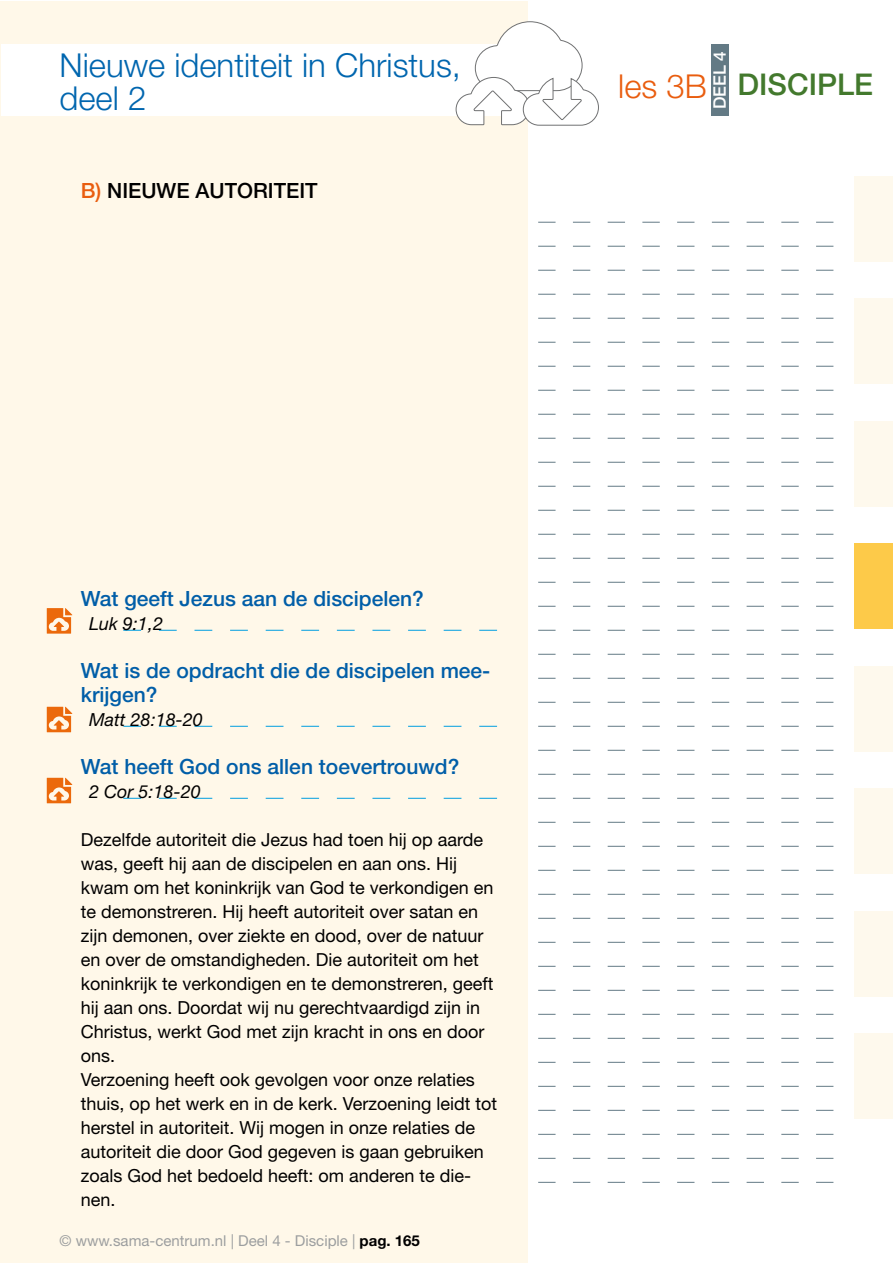
<style>
.page{position:relative;width:893px;height:1263px;background:#fff}
.page>*{position:absolute;margin:0;border:0;box-sizing:border-box;transform-origin:0 0}
.t1{font:300 33px/33px "Helvetica Neue LT";color:#0066af}
.t2{font:300 33px "Helvetica Neue LT";color:#e95d0f}
.t3{font:500 30px "Helvetica Neue LT";color:#43792d}
.t4{font:500 21px/24px "Helvetica Neue LT";color:#005ea8}
.t5{font:500 21px "Helvetica Neue LT";color:#000}
.t6{font:18px/24px "Helvetica Neue LT";color:#000}
.t7{font:italic 18px "Helvetica Neue LT";color:#000}
.t8{font:500 17.25px "Helvetica Neue LT";color:#fff}
.t9{font:15px "Helvetica Neue LT";color:#9c9e9f}
.s1{color:#e95d0f}
.s2{font-weight:700;color:#000}
</style>
<div class="page">
<svg style="left:527px;top:222px;width:306px;height:1px"></svg>
<svg style="left:527px;top:246px;width:306px;height:1px"></svg>
<svg style="left:527px;top:270px;width:306px;height:1px"></svg>
<svg style="left:527px;top:294px;width:306px;height:1px"></svg>
<svg style="left:527px;top:318px;width:306px;height:1px"></svg>
<svg style="left:527px;top:342px;width:306px;height:1px"></svg>
<svg style="left:527px;top:366px;width:306px;height:1px"></svg>
<svg style="left:527px;top:390px;width:306px;height:1px"></svg>
<svg style="left:527px;top:414px;width:306px;height:1px"></svg>
<svg style="left:527px;top:438px;width:306px;height:1px"></svg>
<svg style="left:527px;top:462px;width:306px;height:1px"></svg>
<svg style="left:527px;top:486px;width:306px;height:1px"></svg>
<svg style="left:527px;top:510px;width:306px;height:1px"></svg>
<svg style="left:527px;top:534px;width:306px;height:1px"></svg>
<svg style="left:527px;top:558px;width:306px;height:1px"></svg>
<svg style="left:527px;top:582px;width:306px;height:1px"></svg>
<svg style="left:527px;top:606px;width:306px;height:1px"></svg>
<svg style="left:527px;top:630px;width:306px;height:1px"></svg>
<svg style="left:527px;top:654px;width:306px;height:1px"></svg>
<svg style="left:527px;top:678px;width:306px;height:1px"></svg>
<svg style="left:527px;top:702px;width:306px;height:1px"></svg>
<svg style="left:527px;top:726px;width:306px;height:1px"></svg>
<svg style="left:527px;top:750px;width:306px;height:1px"></svg>
<svg style="left:527px;top:774px;width:306px;height:1px"></svg>
<svg style="left:527px;top:798px;width:306px;height:1px"></svg>
<svg style="left:527px;top:822px;width:306px;height:1px"></svg>
<svg style="left:527px;top:846px;width:306px;height:1px"></svg>
<svg style="left:527px;top:870px;width:306px;height:1px"></svg>
<svg style="left:527px;top:894px;width:306px;height:1px"></svg>
<svg style="left:527px;top:918px;width:306px;height:1px"></svg>
<svg style="left:527px;top:942px;width:306px;height:1px"></svg>
<svg style="left:527px;top:966px;width:306px;height:1px"></svg>
<svg style="left:527px;top:990px;width:306px;height:1px"></svg>
<svg style="left:527px;top:1014px;width:306px;height:1px"></svg>
<svg style="left:527px;top:1038px;width:306px;height:1px"></svg>
<svg style="left:527px;top:1062px;width:306px;height:1px"></svg>
<svg style="left:527px;top:1086px;width:306px;height:1px"></svg>
<svg style="left:527px;top:1110px;width:306px;height:1px"></svg>
<svg style="left:527px;top:1134px;width:306px;height:1px"></svg>
<svg style="left:527px;top:1158px;width:306px;height:1px"></svg>
<svg style="left:527px;top:1182px;width:306px;height:1px"></svg>
<div style="left:0;top:1px;width:527px;height:1262px;background:#fff8e9"></div>
<div style="left:0;top:45px;width:892px;height:71px;background:#fff"></div>
<svg style="left:455px;top:21px;width:144px;height:105px"></svg>
<hr style="left:0;top:1px;width:1px;height:1262px;background:#fff8e9">
<div style="left:712px;top:45px;width:17px;height:71px;background:#637a85"></div>
<svg style="left:123px;top:630px;width:374px;height:1px"></svg>
<svg style="left:123px;top:726px;width:374px;height:1px"></svg>
<svg style="left:123px;top:798px;width:374px;height:1px"></svg>
<svg style="left:47px;top:608px;width:25px;height:26px"></svg>
<svg style="left:47px;top:707px;width:25px;height:25px"></svg>
<svg style="left:47px;top:778px;width:25px;height:25px"></svg>
<div style="left:855px;top:176px;width:37px;height:85px;background:#fef9ed"></div>
<div style="left:855px;top:299px;width:37px;height:85px;background:#fef9ed"></div>
<div style="left:855px;top:421px;width:37px;height:85px;background:#fef9ed"></div>
<div style="left:855px;top:666px;width:37px;height:85px;background:#fef9ed"></div>
<div style="left:855px;top:789px;width:37px;height:85px;background:#fef9ed"></div>
<div style="left:855px;top:911px;width:37px;height:85px;background:#fef9ed"></div>
<div style="left:855px;top:1034px;width:37px;height:85px;background:#fef9ed"></div>
<div style="left:855px;top:544px;width:37px;height:85px;background:#fdca49"></div>
<h1 class="t1" style="left:60px;top:48px;width:403px">Nieuwe identiteit in Christus, deel 2</h1>
<p class="t5" style="left:81px;top:178px;width:238px"><span class="s1">B)</span> NIEUWE AUTORITEIT</p>
<p class="t8" style="left:709px;top:109px;width:60px;rotate:-90deg">DEEL 4</p>
<h1 class="t2" style="left:618px;top:66px;width:90px">les 3B</h1>
<h2 class="t3" style="left:738px;top:67px;width:137px">DISCIPLE</h2>
<p class="t4" style="left:81px;top:586px;width:345px">Wat geeft Jezus aan de discipelen?</p>
<p class="t7" style="left:89px;top:613px;width:75px">Luk 9:1,2</p>
<p class="t4" style="left:81px;top:658px;width:411px">Wat is de opdracht die de discipelen mee&shy;krijgen?</p>
<p class="t7" style="left:89px;top:709px;width:115px">Matt 28:18-20</p>
<p class="t4" style="left:81px;top:754px;width:380px">Wat heeft God ons allen toevertrouwd?</p>
<p class="t7" style="left:89px;top:781px;width:113px">2 Cor 5:18-20</p>
<p class="t6" style="left:81px;top:827px;width:418px">Dezelfde autoriteit die Jezus had toen hij op aarde was, geeft hij aan de discipelen en aan ons. Hij kwam om het koninkrijk van God te verkondigen en te demonstreren. Hij heeft autoriteit over satan en zijn demonen, over ziekte en dood, over de natuur en over de omstandigheden. Die autoriteit om het koninkrijk te verkondigen en te demonstreren, geeft hij aan ons. Doordat wij nu gerechtvaardigd zijn in Christus, werkt God met zijn kracht in ons en door ons.<br>Verzoening heeft ook gevolgen voor onze relaties thuis, op het werk en in de kerk. Verzoening leidt tot herstel in autoriteit. Wij mogen in onze relaties de autoriteit die door God gegeven is gaan gebruiken zoals God het bedoeld heeft: om anderen te die&shy;nen.</p>
<p class="t9" style="left:60px;top:1231px;width:362px">© www.sama-centrum.nl | Deel 4 - Disciple | <span class="s2">pag. 165</span></p>
</div>
